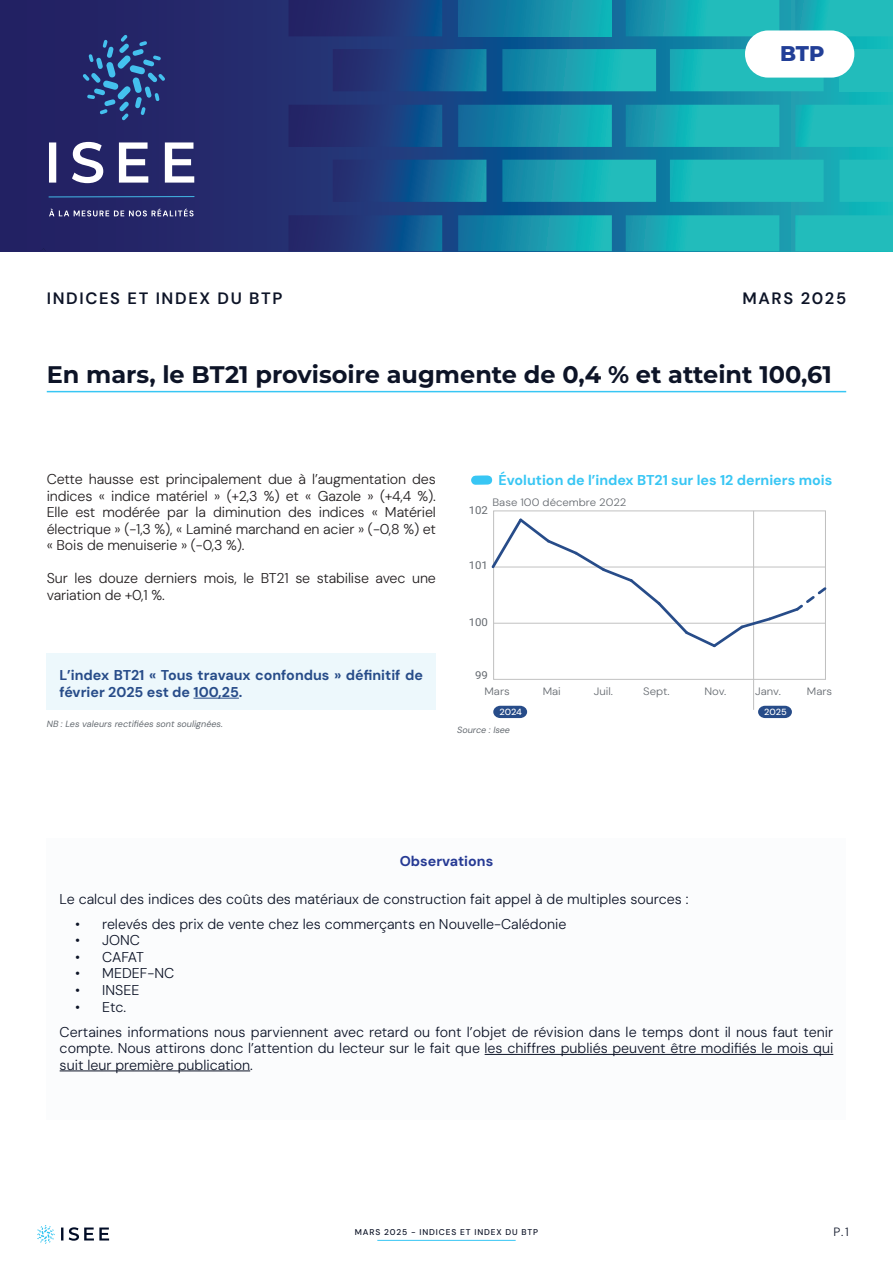
<style>
.page{position:relative;width:893px;height:1263px;background:#fff}
.page>*{position:absolute;margin:0;border:0;box-sizing:border-box;transform-origin:0 0}
.t1{font:700 24px "Montserrat";color:#0d1427}
.t2{font:800 21.3px "Montserrat";color:#223f97}
.t3{font:600 16.5px "DM Sans";letter-spacing:.1em;color:#0d1427}
.t4{font:300 14.25px/25px "DM Sans";color:#0d1427}
.t5{font:300 14.25px/16.5px "DM Sans";letter-spacing:-.01em;color:#231f20;text-align:justify}
.t6{font:700 14.25px/16.5px "DM Sans";color:#274c89}
.t7{font:700 14.25px "DM Sans";color:#38c6f4}
.t8{font:700 14.25px "DM Sans";color:#263a94}
.t9{font:300 12px "DM Sans";color:#0d1427}
.t10{font:300 10.65px "DM Sans";color:#656a70;scale:1.06 1}
.t11{font:10.65px "Roboto";color:#656a70;scale:1.06 1}
.t12{font:italic 9px "DM Sans";color:#646a70}
.t13{font:500 9px "DM Sans";letter-spacing:-.01em;color:#fff}
.t14{font:500 8.4px "DM Sans";letter-spacing:.1em;color:#0d1427}
</style>
<div class="page">
<hr style="left:377px;top:1240px;width:139px;height:1px;background:#38c6f4">
<svg style="left:61px;top:1227px;width:48px;height:14px"></svg>
<svg style="left:38px;top:1225px;width:17px;height:19px"></svg>
<svg style="left:0;top:0;width:893px;height:251px;background:#1e417b"></svg>
<svg style="left:333px;top:49px;width:153px;height:42px;background:#194c86"></svg>
<svg style="left:333px;top:160px;width:153px;height:42px;background:#18588d"></svg>
<svg style="left:289px;top:0;width:153px;height:36px;background:#1f3273"></svg>
<svg style="left:289px;top:105px;width:153px;height:42px;background:#1d3979"></svg>
<svg style="left:289px;top:215px;width:153px;height:36px;background:#1c417f"></svg>
<svg style="left:502px;top:49px;width:154px;height:42px;background:#18a3b1"></svg>
<svg style="left:502px;top:160px;width:154px;height:42px;background:#1aa8b3"></svg>
<div style="left:458px;top:0;width:154px;height:36px;background:linear-gradient(to right,#126096,#18b5b9)"></div>
<svg style="left:458px;top:105px;width:154px;height:42px;background:#1490aa"></svg>
<svg style="left:458px;top:215px;width:154px;height:36px;background:#1596ac"></svg>
<svg style="left:670px;top:49px;width:154px;height:42px;background:#1db9ba"></svg>
<svg style="left:670px;top:160px;width:154px;height:42px;background:#1fbbba"></svg>
<svg style="left:626px;top:0;width:153px;height:36px;background:#1bacb5"></svg>
<svg style="left:626px;top:105px;width:153px;height:42px;background:#1db0b6"></svg>
<svg style="left:626px;top:215px;width:153px;height:36px;background:#1db3b7"></svg>
<div style="left:839px;top:49px;width:54px;height:42px;background:#22bcbb"></div>
<div style="left:839px;top:160px;width:54px;height:42px;background:#22bcbb"></div>
<svg style="left:795px;top:0;width:98px;height:36px;background:#1eb6b9"></svg>
<svg style="left:795px;top:105px;width:98px;height:42px;background:#1fbaba"></svg>
<div style="left:795px;top:215px;width:98px;height:36px;background:#22bcbb"></div>
<svg style="left:40px;top:248px;width:6px;height:3px"></svg>
<svg style="left:49px;top:196px;width:146px;height:1px"></svg>
<svg style="left:49px;top:142px;width:145px;height:41px"></svg>
<svg style="left:83px;top:35px;width:82px;height:86px;background:#2a4583"></svg>
<svg style="left:49px;top:208px;width:145px;height:8px"></svg>
<div style="left:745px;top:30px;width:109px;height:48px;background:#fff;border-radius:23px"></div>
<hr style="left:47px;top:391px;width:799px;height:1px;background:#38c6f4">
<svg style="left:471px;top:475px;width:21px;height:10px"></svg>
<div style="left:493px;top:511px;width:333px;height:168px;border:1px solid #c0c0c0"></div>
<hr style="left:753px;top:511px;width:1px;height:199px;background:#c0c0c0">
<svg style="left:493px;top:706px;width:34px;height:12px"></svg>
<svg style="left:758px;top:706px;width:34px;height:12px"></svg>
<svg style="left:491px;top:516px;width:336px;height:133px"></svg>
<div style="left:47px;top:653px;width:389px;height:56px;background:#edf8fc"></div>
<hr style="left:193px;top:698px;width:46px;height:1px;background:#274c89">
<div style="left:47px;top:838px;width:799px;height:281px;background:#fbfcfd"></div>
<hr style="left:485px;top:1054px;width:348px;height:1px;background:#0d1427">
<hr style="left:60px;top:1070px;width:190px;height:1px;background:#0d1427">
<h2 class="t2" style="left:780px;top:38px;width:46px">BTP</h2>
<p class="t3" style="left:47px;top:287px;width:237px">INDICES ET INDEX DU BTP</p>
<p class="t3" style="left:742px;top:287px;width:105px">MARS 2025</p>
<h1 class="t1" style="left:47px;top:357px;width:786px">En mars, le BT21 provisoire augmente de 0,4 % et atteint 100,61</h1>
<p class="t5" style="left:47px;top:471px;width:391px">Cette hausse est principalement due à l’augmentation des indices « indice matériel » (+2,3 %) et « Gazole » (+4,4 %).<br>Elle est modérée par la diminution des indices « Matériel électrique » (-1,3 %), « Laminé marchand en acier » (-0,8 %) et « Bois de menuiserie » (-0,3 %).</p>
<p class="t5" style="left:47px;top:570px;width:391px">Sur les douze derniers mois, le BT21 se stabilise avec une variation de +0,1 %.</p>
<p class="t6" style="left:59px;top:667px;width:365px">L’index BT21 « Tous travaux confondus » définitif de février 2025 est de 100,25.</p>
<p class="t12" style="left:47px;top:719px;width:178px">NB : Les valeurs rectifiées sont soulignées.</p>
<p class="t7" style="left:499px;top:471px;width:335px">évolution de l’index BT21 sur les 12 derniers mois</p>
<p class="t10" style="left:492px;top:496px;width:128px">Base 100 décembre 2022</p>
<p class="t11" style="left:469px;top:503px;width:20px">102</p>
<p class="t11" style="left:469px;top:558px;width:20px">101</p>
<p class="t11" style="left:469px;top:615px;width:20px">100</p>
<p class="t11" style="left:475px;top:668px;width:14px">99</p>
<p class="t10" style="left:484px;top:684px;width:25px">Mars</p>
<p class="t10" style="left:543px;top:684px;width:19px">Mai</p>
<p class="t10" style="left:594px;top:684px;width:20px">Juil.</p>
<p class="t10" style="left:643px;top:684px;width:26px">Sept.</p>
<p class="t10" style="left:704px;top:684px;width:22px">Nov.</p>
<p class="t10" style="left:755px;top:684px;width:26px">Janv.</p>
<p class="t10" style="left:807px;top:684px;width:25px">Mars</p>
<p class="t13" style="left:499px;top:706px;width:24px">2024</p>
<p class="t13" style="left:764px;top:706px;width:24px">2025</p>
<p class="t12" style="left:457px;top:724px;width:54px">Source : Isee</p>
<p class="t8" style="left:400px;top:852px;width:95px">Observations</p>
<p class="t4" style="left:60px;top:886px;width:630px">Le calcul des indices des coûts des matériaux de construction fait appel à de multiples sources :</p>
<p class="t4" style="left:75px;top:911px;width:493px">• relevés des prix de vente chez les commerçants en Nouvelle-Calédonie</p>
<p class="t4" style="left:75px;top:928px;width:66px">• JONC</p>
<p class="t4" style="left:75px;top:944px;width:70px">• CAFAT</p>
<p class="t4" style="left:75px;top:961px;width:101px">• MEDEF-NC</p>
<p class="t4" style="left:75px;top:977px;width:66px">• INSEE</p>
<p class="t4" style="left:60px;top:994px;width:775px;text-indent:16px">• Etc.<br>Certaines informations nous parviennent avec retard ou font l’objet de révision dans le temps dont il nous faut tenir</p>
<p class="t4" style="left:60px;top:1040px;width:775px;line-height:16.5px">compte. Nous attirons donc l’attention du lecteur sur le fait que les chiffres publiés peuvent être modifiés le mois qui suit leur première publication.</p>
<p class="t14" style="left:355px;top:1227px;width:185px">MARS 2025 - INDICES ET INDEX DU BTP</p>
<p class="t9" style="left:833px;top:1224px;width:17px">p.1</p>
</div>
